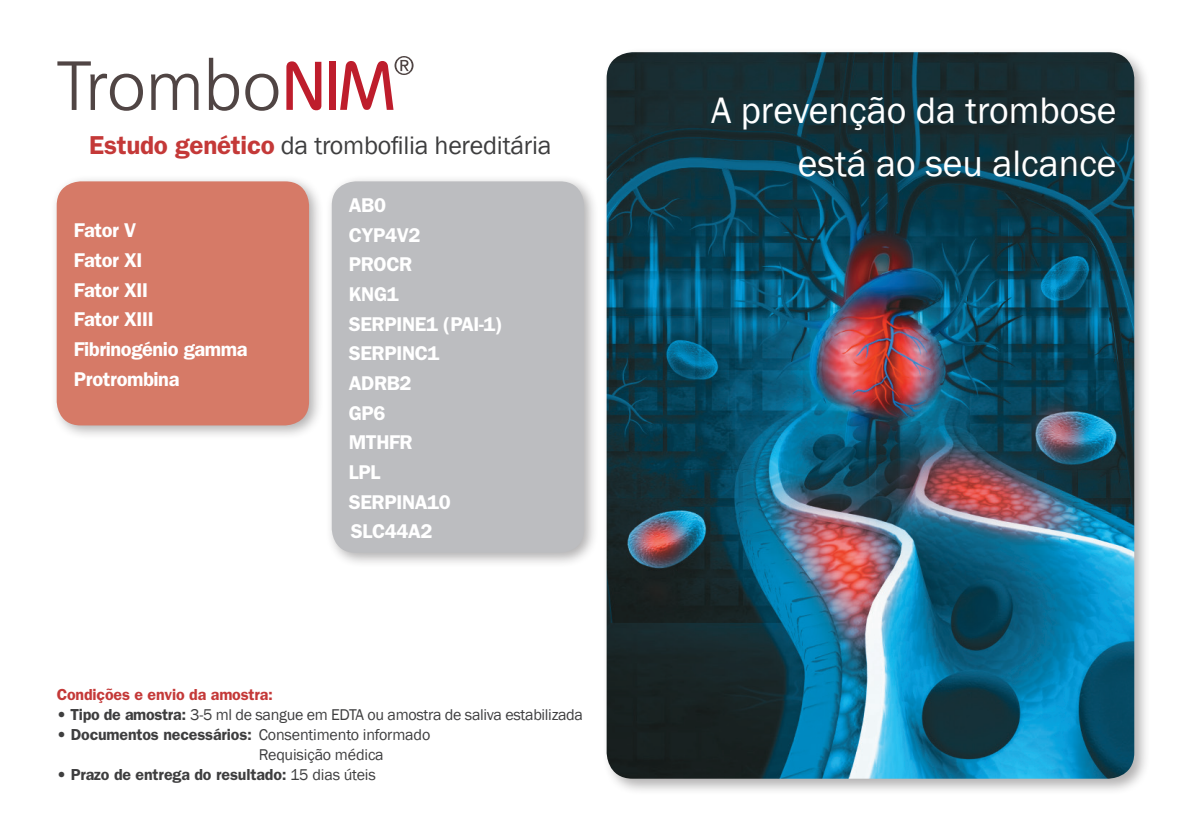
<style>
.page{position:relative;width:1191px;height:840px;background:#fff}
.page>*{position:absolute;margin:0;border:0;box-sizing:border-box;transform-origin:0 0}
.t1{font:300 69.4px "Frutiger LT Std";color:#504544}
.t2{font:37.8px/53.2px "Franklin Gothic";color:#fff;text-align:right}
.t3{font:26px "Franklin Gothic";letter-spacing:-.01em;color:#3e3e3f}
.t4{font:600 20px/29.6px "Franklin Gothic";letter-spacing:-.02em;color:#fff}
.t5{font:16px/20px "Franklin Gothic";letter-spacing:-.02em;color:#3e3e3f}
.t6{font:600 16px "Franklin Gothic";letter-spacing:-.01em;color:#3e3e3f}
.t7{font:600 16px "Franklin Gothic";letter-spacing:-.01em;color:#c43938}
.s1{font-weight:600;color:#c43938}
.s2{font-weight:600}
.s3{font-weight:400}
</style>
<div class="page">
<div style="left:601px;top:47px;width:550px;height:748px;background:#231f20;opacity:.35"></div>
<img style="left:606px;top:52px;width:528px;height:726px">
<svg style="left:286px;top:61px;width:35px;height:49px"></svg>
<div style="left:329px;top:62px;width:7px;height:48px;background:#be1d2c"></div>
<svg style="left:340px;top:56px;width:73px;height:54px"></svg>
<div style="left:50px;top:174px;width:274px;height:266px;background:#231f20;opacity:.35"></div>
<div style="left:57px;top:181px;width:252px;height:244px;background:#d67a67;border-radius:24px"></div>
<div style="left:325px;top:174px;width:274px;height:393px;background:#231f20;opacity:.35"></div>
<div style="left:332px;top:181px;width:252px;height:371px;background:#bcbdc0;border-radius:24px"></div>
<h1 class="t1" style="left:57px;top:47px;width:226px">Trombo</h1>
<h3 class="t3" style="left:89px;top:129px;width:464px"><span class="s1">Estudo genético</span> da trombofilia hereditária</h3>
<p class="t4" style="left:74px;top:215px;width:176px">Fator V<br>Fator XI<br>Fator XII<br>Fator XIII<br>Fibrinogénio gamma<br>Protrombina</p>
<p class="t4" style="left:349px;top:189px;width:155px">AB0<br>CYP4V2<br>PROCR<br>KNG1<br>SERPINE1 (PAI-1)<br>SERPINC1<br>ADRB2<br>GP6<br>MTHFR<br>LPL<br>SERPINA10<br>SLC44A2</p>
<p class="t7" style="left:57px;top:684px;width:218px">Condições e envio da amostra:</p>
<p class="t5" style="left:57px;top:704px;width:528px"><span class="s2">• Tipo de amostra:</span> 3-5 ml de sangue em EDTA ou amostra de saliva estabilizada</p>
<p class="t5" style="left:259px;top:724px;width:173px;text-indent:-202px"><span class="s2">• Documentos necessários:</span> Consentimento informado<br>Requisição médica</p>
<p class="t6" style="left:57px;top:764px;width:321px">• Prazo de entrega do resultado: <span class="s3">15 dias úteis</span></p>
<h2 class="t2" style="left:711px;top:85px;width:407px">A prevenção da trombose está ao seu alcance</h2>
</div>
